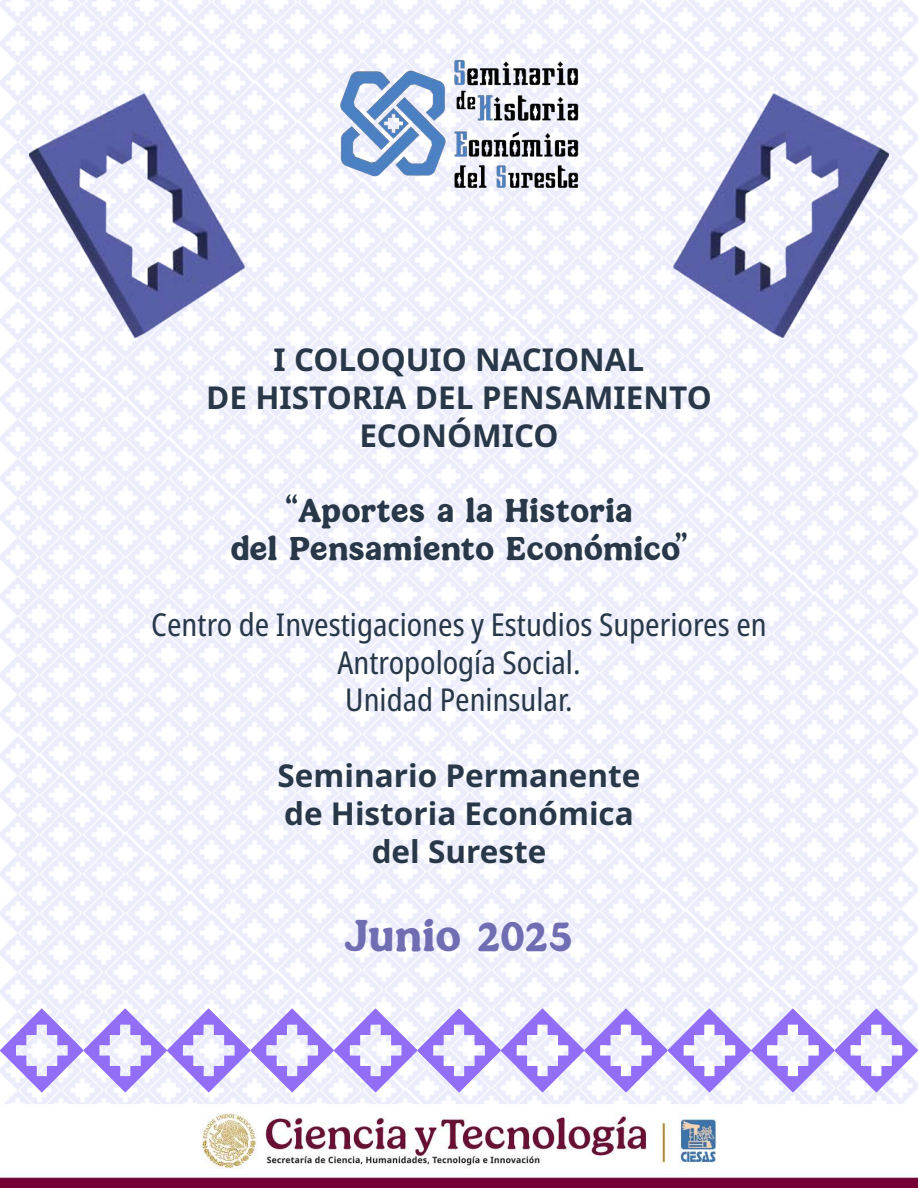
<style>
.page{position:relative;width:918px;height:1188px;background:#fff}
.page>*{position:absolute;margin:0;border:0;box-sizing:border-box;transform-origin:0 0}
.t1{font:700 42px "Patria";letter-spacing:-.01em;color:#716db2}
.t2{font:700 31.5px "Noto Sans";color:#283848}
.t3{font:31.5px/37.8px "Noto Sans Condensed";color:#283848;text-align:center}
.t4{font:700 31.5px "Patria";color:#283848}
</style>
<div class="page">
<img style="left:0;top:0;width:918px;height:1104px">
<svg style="left:0;top:1008px;width:918px;height:84px"></svg>
<img style="left:331px;top:51px;width:256px;height:148px">
<img style="left:0;top:1113px;width:918px;height:75px">
<img style="left:30px;top:94px;width:214px;height:244px">
<img style="left:674px;top:94px;width:214px;height:244px">
<p class="t2" style="left:274px;top:338px;width:372px">I COLOQUIO NACIONAL</p>
<p class="t2" style="left:206px;top:375px;width:507px">DE HISTORIA DEL PENSAMIENTO</p>
<p class="t2" style="left:359px;top:413px;width:201px">ECONÓMICO</p>
<p class="t4" style="left:285px;top:491px;width:349px">“Aportes a la Historia</p>
<p class="t4" style="left:230px;top:528px;width:459px">del Pensamiento Económico”</p>
<p class="t3" style="left:151px;top:606px;width:617px">Centro de Investigaciones y Estudios Superiores en<br>Antropología Social.</p>
<p class="t3" style="left:345px;top:682px;width:229px">Unidad Peninsular.</p>
<p class="t2" style="left:278px;top:753px;width:364px">Seminario Permanente</p>
<p class="t2" style="left:284px;top:791px;width:351px">de Historia Económica</p>
<p class="t2" style="left:372px;top:829px;width:176px">del Sureste</p>
<p class="t1" style="left:345px;top:908px;width:230px">Junio 2025</p>
</div>
